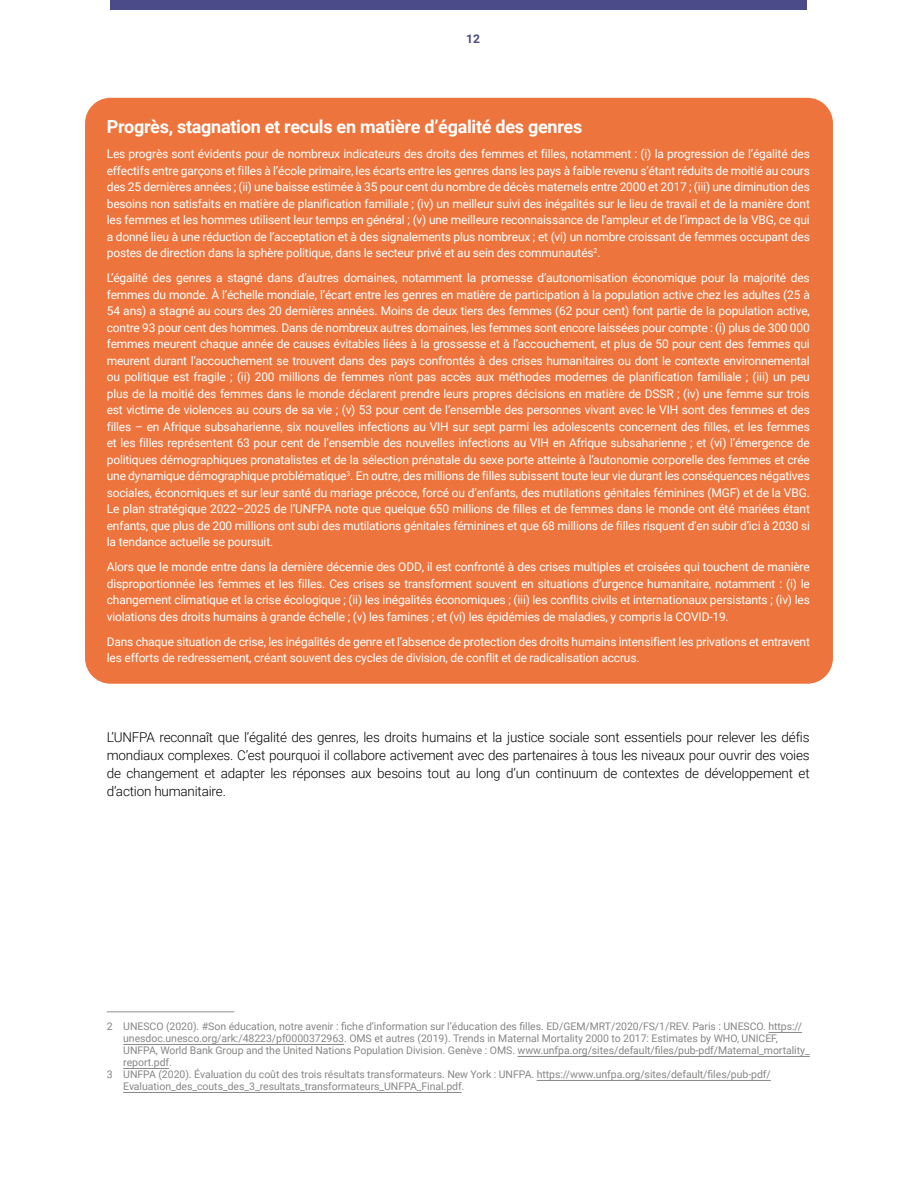
<style>
.page{position:relative;width:918px;height:1188px;background:#fff}
.page>*{position:absolute;margin:0;border:0;box-sizing:border-box;transform-origin:0 0}
.UNFPA_Box_header_whi{font:700 18px "Roboto";letter-spacing:-.015em;color:#fff}
.UNFPA_Body_copy_9_3p{font:300 13.5px/18px "Roboto";letter-spacing:-.015em;color:#000;text-align:justify}
.UNFPA_Box_body_copy{font:12px/16.5px "Roboto";letter-spacing:-.015em;color:#fff;text-align:justify}
.t1{font:700 12px "Roboto";color:#4a4b88}
.UNFPA_footnote{font:10.5px/12px "Roboto";letter-spacing:-.005em;color:#878786}
</style>
<div class="page">
<div style="left:85px;top:98px;width:748px;height:586px;background:#ed743c;border-radius:26px"></div>
<hr style="left:107px;top:1011px;width:127px;height:1px;background:#919292">
<hr style="left:768px;top:1032px;width:34px;height:1px;background:#878786">
<hr style="left:123px;top:1044px;width:221px;height:1px;background:#878786">
<hr style="left:518px;top:1056px;width:292px;height:1px;background:#878786">
<hr style="left:123px;top:1068px;width:46px;height:1px;background:#878786">
<hr style="left:537px;top:1080px;width:234px;height:1px;background:#878786">
<hr style="left:123px;top:1092px;width:339px;height:1px;background:#878786">
<div style="left:111px;top:0;width:696px;height:9px;background:#4a4b88"></div>
<p class="t1" style="left:466px;top:31px;width:15px">12</p>
<p class="UNFPA_Box_header_whi" style="left:107px;top:114px;width:477px">Progrès, stagnation et reculs en matière d’égalité des genres</p>
<p class="UNFPA_Box_body_copy" style="left:107px;top:145px;width:705px">Les progrès sont évidents pour de nombreux indicateurs des droits des femmes et filles, notamment : (i) la progression de l’égalité des effectifs entre garçons et filles à l’école primaire, les écarts entre les genres dans les pays à faible revenu s’étant réduits de moitié au cours des 25 dernières années ; (ii) une baisse estimée à 35 pour cent du nombre de décès maternels entre 2000 et 2017 ; (iii) une diminution des besoins non satisfaits en matière de planification familiale ; (iv) un meilleur suivi des inégalités sur le lieu de travail et de la manière dont les femmes et les hommes utilisent leur temps en général ; (v) une meilleure reconnaissance de l’ampleur et de l’impact de la VBG, ce qui a donné lieu à une réduction de l’acceptation et à des signalements plus nombreux ; et (vi) un nombre croissant de femmes occupant des postes de direction dans la sphère politique, dans le secteur privé et au sein des communautés<sup>2</sup>.</p>
<p class="UNFPA_Box_body_copy" style="left:107px;top:269px;width:705px">L’égalité des genres a stagné dans d’autres domaines, notamment la promesse d’autonomisation économique pour la majorité des femmes du monde. À l’échelle mondiale, l’écart entre les genres en matière de participation à la population active chez les adultes (25 à 54 ans) a stagné au cours des 20 dernières années. Moins de deux tiers des femmes (62 pour cent) font partie de la population active, contre 93 pour cent des hommes. Dans de nombreux autres domaines, les femmes sont encore laissées pour compte : (i) plus de 300 000 femmes meurent chaque année de causes évitables liées à la grossesse et à l’accouchement, et plus de 50 pour cent des femmes qui meurent durant l’accouchement se trouvent dans des pays confrontés à des crises humanitaires ou dont le contexte environnemental ou politique est fragile ; (ii) 200 millions de femmes n’ont pas accès aux méthodes modernes de planification familiale ; (iii) un peu plus de la moitié des femmes dans le monde déclarent prendre leurs propres décisions en matière de DSSR ; (iv) une femme sur trois est victime de violences au cours de sa vie ; (v) 53 pour cent de l’ensemble des personnes vivant avec le VIH sont des femmes et des filles – en Afrique subsaharienne, six nouvelles infections au VIH sur sept parmi les adolescents concernent des filles, et les femmes et les filles représentent 63 pour cent de l’ensemble des nouvelles infections au VIH en Afrique subsaharienne ; et (vi) l’émergence de politiques démographiques pronatalistes et de la sélection prénatale du sexe porte atteinte à l’autonomie corporelle des femmes et crée une dynamique démographique problématique<sup>3</sup>. En outre, des millions de filles subissent toute leur vie durant les conséquences négatives sociales, économiques et sur leur santé du mariage précoce, forcé ou d’enfants, des mutilations génitales féminines (MGF) et de la VBG.<br>Le plan stratégique 2022–2025 de l’UNFPA note que quelque 650 millions de filles et de femmes dans le monde ont été mariées étant enfants, que plus de 200 millions ont subi des mutilations génitales féminines et que 68 millions de filles risquent d’en subir d’ici à 2030 si la tendance actuelle se poursuit.</p>
<p class="UNFPA_Box_body_copy" style="left:107px;top:558px;width:705px">Alors que le monde entre dans la dernière décennie des ODD, il est confronté à des crises multiples et croisées qui touchent de manière disproportionnée les femmes et les filles. Ces crises se transforment souvent en situations d’urgence humanitaire, notamment : (i) le changement climatique et la crise écologique ; (ii) les inégalités économiques ; (iii) les conflits civils et internationaux persistants ; (iv) les violations des droits humains à grande échelle ; (v) les famines ; et (vi) les épidémies de maladies, y compris la COVID-19.</p>
<p class="UNFPA_Box_body_copy" style="left:107px;top:633px;width:705px">Dans chaque situation de crise, les inégalités de genre et l’absence de protection des droits humains intensifient les privations et entravent les efforts de redressement, créant souvent des cycles de division, de conflit et de radicalisation accrus.</p>
<p class="UNFPA_Body_copy_9_3p" style="left:107px;top:727px;width:704px">L’UNFPA reconnaît que l’égalité des genres, les droits humains et la justice sociale sont essentiels pour relever les défis mondiaux complexes. C’est pourquoi il collabore activement avec des partenaires à tous les niveaux pour ouvrir des voies de changement et adapter les réponses aux besoins tout au long d’un continuum de contextes de développement et d’action humanitaire.</p>
<p class="UNFPA_footnote" style="left:123px;top:1020px;width:688px;text-indent:-16px">2 UNESCO (2020). #Son éducation, notre avenir : fiche d’information sur l’éducation des filles. ED/GEM/MRT/2020/FS/1/REV. Paris : UNESCO. https:// unesdoc.unesco.org/ark:/48223/pf0000372963. OMS et autres (2019). Trends in Maternal Mortality 2000 to 2017: Estimates by WHO, UNICEF, UNFPA, World Bank Group and the United Nations Population Division. Genève : OMS. www.unfpa.org/sites/default/files/pub-pdf/Maternal_mortality_ report.pdf.</p>
<p class="UNFPA_footnote" style="left:123px;top:1068px;width:649px;text-indent:-16px">3 UNFPA (2020). Évaluation du coût des trois résultats transformateurs. New York : UNFPA. https://www.unfpa.org/sites/default/files/pub-pdf/<br>Evaluation_des_couts_des_3_resultats_transformateurs_UNFPA_Final.pdf.</p>
</div>
